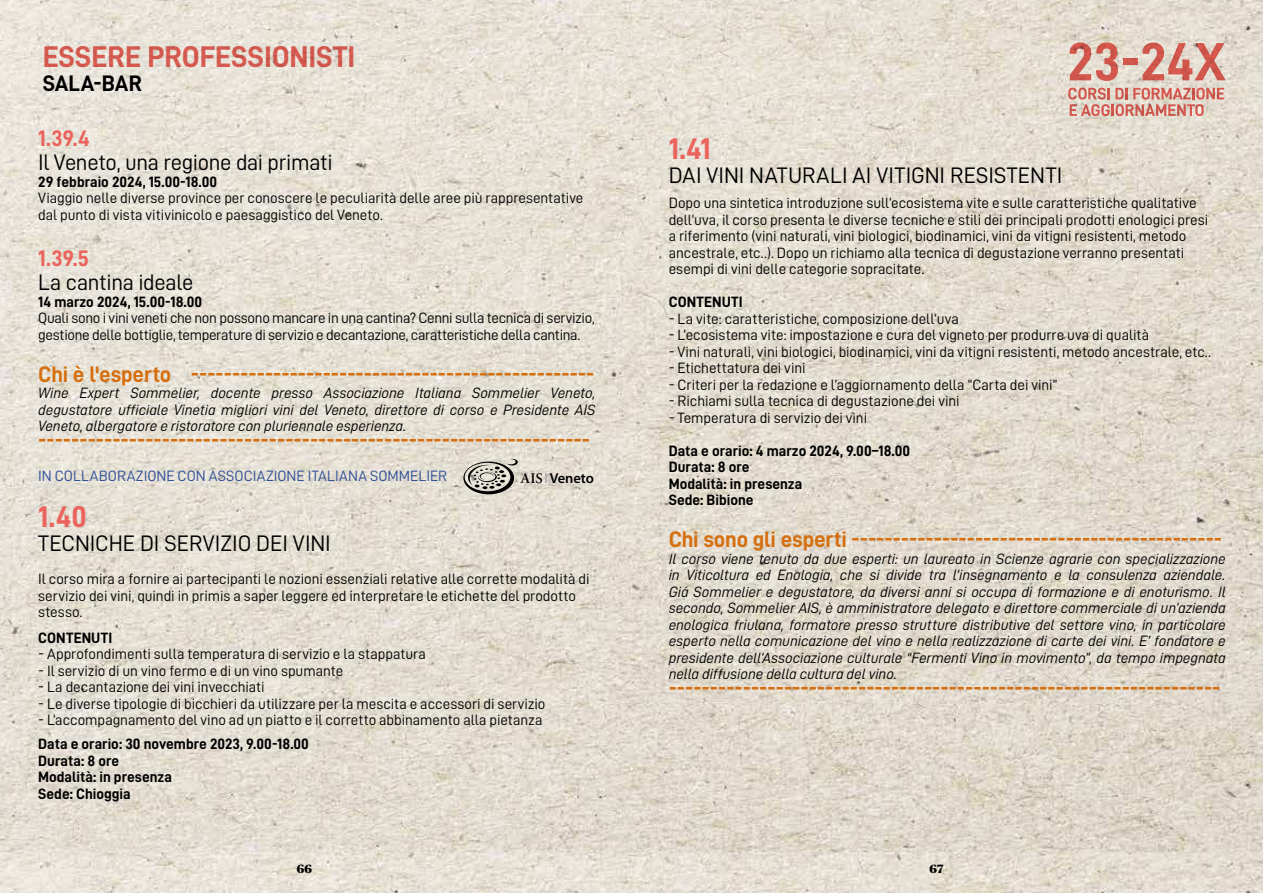
<style>
.page{position:relative;width:1263px;height:893px;background:#fff}
.page>*{position:absolute;margin:0;border:0;box-sizing:border-box;transform-origin:0 0}
.t1{font:30px "D DIN Bold";color:#ea645d}
.t2{font:22.5px "D DIN Bold";letter-spacing:-.01em;color:#d56f0f}
.t3{font:22.5px "D DIN";letter-spacing:-.005em;color:#000}
.t4{font:22.5px "D DIN Bold";color:#ea645d}
.t5{font:22.5px "D DIN Bold";letter-spacing:.01em;color:#000}
.t6{font:15px/16.5px "D DIN";letter-spacing:-.005em;color:#000}
.t7{font:15px/16.5px "D DIN Italic";letter-spacing:-.005em;color:#000;text-align:justify}
.t8{font:15px/16.5px "D DIN Bold";color:#000}
.t9{font:15px/16.5px "D DIN";letter-spacing:-.025em;color:#000}
.t10{font:15px "D DIN";color:#304f97}
.t11{font:600 14.55px "Myriad Pro";letter-spacing:-.01em;color:#000}
.t12{font:900 12px "Publico";color:#000}
.s1{font-family:"Adobe Garamond Pro"}
</style>
<div class="page">
<img style="left:0;top:0;width:1263px;height:893px">
<svg style="left:1068px;top:88px;width:156px;height:28px;background:#dba89d"></svg>
<svg style="left:1070px;top:43px;width:48px;height:38px;background:#d9998d"></svg>
<div style="left:1123px;top:59px;width:15px;height:6px;background:#d1574d"></div>
<svg style="left:1142px;top:43px;width:84px;height:37px;background:#da9f94"></svg>
<svg style="left:463px;top:459px;width:55px;height:35px;background:#a5a299"></svg>
<h1 class="t1" style="left:43px;top:41px;width:314px">ESSERE PROFESSIONISTI</h1>
<h2 class="t5" style="left:43px;top:71px;width:101px">SALA-BAR</h2>
<h2 class="t4" style="left:38px;top:126px;width:53px">1.39.4</h2>
<h2 class="t3" style="left:38px;top:150px;width:296px">Il Veneto, una regione dai primati</h2>
<p class="t8" style="left:38px;top:173px;width:180px">29 febbraio 2024, 15.00-18.00</p>
<p class="t6" style="left:38px;top:190px;width:547px">Viaggio nelle diverse province per conoscere le peculiarità delle aree più rappresentative dal punto di vista vitivinicolo e paesaggistico del Veneto.</p>
<h2 class="t4" style="left:38px;top:246px;width:52px">1.39.5</h2>
<h2 class="t3" style="left:38px;top:270px;width:157px">La cantina ideale</h2>
<p class="t8" style="left:38px;top:293px;width:165px">14 marzo 2024, 15.00-18.00</p>
<p class="t9" style="left:38px;top:310px;width:558px">Quali sono i vini veneti che non possono mancare in una cantina? Cenni sulla tecnica di servizio, gestione delle bottiglie, temperature di servizio e decantazione, caratteristiche della cantina.</p>
<h2 class="t2" style="left:38px;top:362px;width:558px">Chi è l'esperto -------------------------------------------------</h2>
<p class="t7" style="left:38px;top:385px;width:559px">Wine Expert Sommelier, docente presso Associazione Italiana Sommelier Veneto, degustatore ufficiale Vinetia migliori vini del Veneto, direttore di corso e Presidente AIS Veneto, albergatore e ristoratore con pluriennale esperienza.</p>
<h2 class="t2" style="left:38px;top:428px;width:553px">-------------------------------------------------------------------</h2>
<p class="t10" style="left:38px;top:467px;width:410px">IN COLLABORAZIONE CON ASSOCIAZIONE ITALIANA SOMMELIER</p>
<h1 class="t1" style="left:38px;top:500px;width:50px">1.40</h1>
<h2 class="t3" style="left:38px;top:531px;width:294px">TECNICHE DI SERVIZIO DEI VINI</h2>
<p class="t6" style="left:38px;top:571px;width:553px">Il corso mira a fornire ai partecipanti le nozioni essenziali relative alle corrette modalità di servizio dei vini, quindi in primis a saper leggere ed interpretare le etichette del prodotto stesso.</p>
<p class="t8" style="left:38px;top:629px;width:75px">CONTENUTI</p>
<p class="t6" style="left:38px;top:646px;width:389px">- Approfondimenti sulla temperatura di servizio e la stappatura</p>
<p class="t6" style="left:38px;top:662px;width:307px">- Il servizio di un vino fermo e di un vino spumante</p>
<p class="t6" style="left:38px;top:679px;width:228px">- La decantazione dei vini invecchiati</p>
<p class="t6" style="left:38px;top:695px;width:509px">- Le diverse tipologie di bicchieri da utilizzare per la mescita e accessori di servizio</p>
<p class="t6" style="left:38px;top:712px;width:506px">- L’accompagnamento del vino ad un piatto e il corretto abbinamento alla pietanza</p>
<p class="t8" style="left:38px;top:736px;width:272px">Data e orario: 30 novembre 2023, 9.00-18.00<br>Durata: 8 ore<br>Modalità: in presenza<br>Sede: Chioggia</p>
<p class="t11" style="left:521px;top:469px;width:74px"><span class="s1">AIS</span> Veneto</p>
<p class="t12" style="left:297px;top:862px;width:17px">66</p>
<h1 class="t1" style="left:669px;top:132px;width:44px">1.41</h1>
<h2 class="t3" style="left:669px;top:163px;width:395px">DAI VINI NATURALI AI VITIGNI RESISTENTI</h2>
<p class="t6" style="left:669px;top:195px;width:541px">Dopo una sintetica introduzione sull’ecosistema vite e sulle caratteristiche qualitative dell’uva, il corso presenta le diverse tecniche e stili dei principali prodotti enologici presi a riferimento (vini naturali, vini biologici, biodinamici, vini da vitigni resistenti, metodo ancestrale, etc..). Dopo un richiamo alla tecnica di degustazione verranno presentati esempi di vini delle categorie sopracitate.</p>
<p class="t8" style="left:669px;top:294px;width:75px">CONTENUTI</p>
<p class="t6" style="left:669px;top:310px;width:292px">- La vite: caratteristiche, composizione dell’uva</p>
<p class="t6" style="left:669px;top:327px;width:482px">- L’ecosistema vite: impostazione e cura del vigneto per produrre uva di qualità</p>
<p class="t6" style="left:669px;top:343px;width:544px">- Vini naturali, vini biologici, biodinamici, vini da vitigni resistenti, metodo ancestrale, etc..</p>
<p class="t6" style="left:669px;top:360px;width:138px">- Etichettatura dei vini</p>
<p class="t6" style="left:669px;top:376px;width:390px">- Criteri per la redazione e l’aggiornamento della “Carta dei vini”</p>
<p class="t6" style="left:669px;top:393px;width:292px">- Richiami sulla tecnica di degustazione dei vini</p>
<p class="t6" style="left:669px;top:409px;width:200px">- Temperatura di servizio dei vini</p>
<p class="t8" style="left:669px;top:442px;width:243px">Data e orario: 4 marzo 2024, 9.00–18.00<br>Durata: 8 ore<br>Modalità: in presenza<br>Sede: Bibione</p>
<h2 class="t2" style="left:669px;top:527px;width:555px">Chi sono gli esperti ---------------------------------------------</h2>
<p class="t7" style="left:669px;top:550px;width:559px">Il corso viene tenuto da due esperti: un laureato in Scienze agrarie con specializzazione in Viticoltura ed Enologia, che si divide tra l'insegnamento e la consulenza aziendale.<br>Giá Sommelier e degustatore, da diversi anni si occupa di formazione e di enoturismo. Il secondo, Sommelier AIS, è amministratore delegato e direttore commerciale di un’azienda enologica friulana, formatore presso strutture distributive del settore vino, in particolare esperto nella comunicazione del vino e nella realizzazione di carte dei vini. E’ fondatore e presidente dell’Associazione culturale “Fermenti Vino in movimento”, da tempo impegnata nella diffusione della cultura del vino.</p>
<h2 class="t2" style="left:669px;top:676px;width:553px">-------------------------------------------------------------------</h2>
<p class="t12" style="left:930px;top:862px;width:15px">67</p>
</div>
